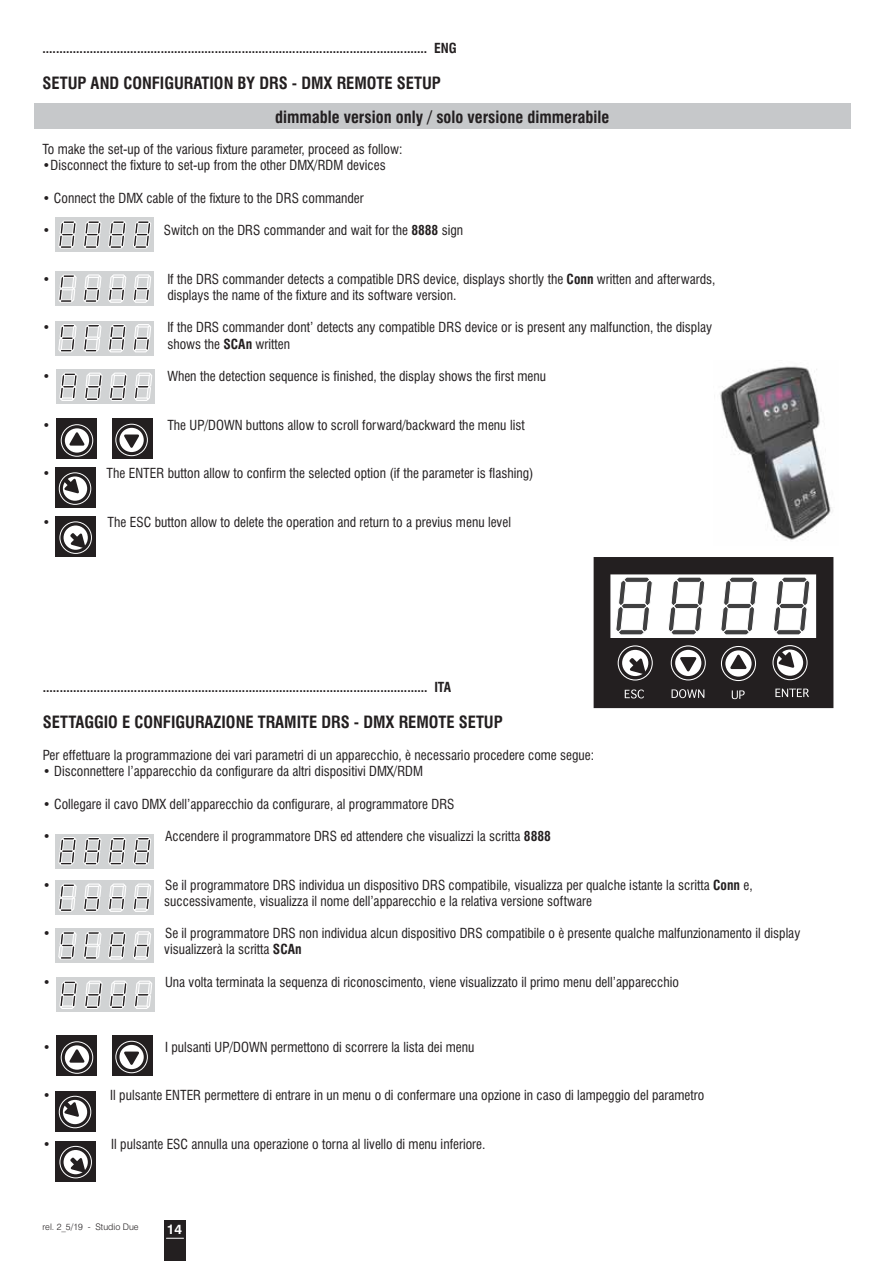
<style>
.page{position:relative;width:893px;height:1263px;background:#fff}
.page>*{position:absolute;margin:0;border:0;box-sizing:border-box;transform-origin:0 0}
.t1{font:700 condensed 16.5px "Swiss 721 BT";color:#231f20}
.t2{font:condensed 13.5px/16.2px "Swiss 721 BT";color:#231f20}
.t3{font:700 condensed 13.5px "Swiss 721 BT";color:#231f20}
.t4{font:700 13.5px "Swiss 721 BT";color:#fff}
.t5{font:300 9px "Swiss 721 BT";color:#231f20}
.s1{font-weight:700}
</style>
<div class="page">
<div style="left:164px;top:1220px;width:21px;height:41px;background:#231f20"></div>
<svg style="left:166px;top:1238px;width:18px;height:1px"></svg>
<svg style="left:594px;top:557px;width:239px;height:151px"></svg>
<div style="left:56px;top:1035px;width:41px;height:41px;background:#231f20"></div>
<div style="left:65px;top:1045px;width:24px;height:25px;background:#fff;border-radius:50%"></div>
<div style="left:61px;top:1041px;width:32px;height:33px;border:1px solid #fff;border-radius:50%"></div>
<svg style="left:69px;top:1049px;width:16px;height:14px"></svg>
<div style="left:112px;top:1035px;width:41px;height:41px;background:#231f20"></div>
<div style="left:119px;top:1045px;width:25px;height:24px;background:#fff;border-radius:50%"></div>
<div style="left:115px;top:1041px;width:33px;height:32px;border:1px solid #fff;border-radius:50%"></div>
<svg style="left:124px;top:1051px;width:15px;height:14px"></svg>
<svg style="left:55px;top:1141px;width:41px;height:40px"></svg>
<div style="left:64px;top:1150px;width:24px;height:24px;background:#fff;border-radius:50%"></div>
<div style="left:59px;top:1146px;width:33px;height:32px;border:1px solid #fff;border-radius:50%"></div>
<svg style="left:70px;top:1157px;width:16px;height:16px"></svg>
<svg style="left:55px;top:1091px;width:41px;height:41px"></svg>
<div style="left:63px;top:1100px;width:24px;height:24px;background:#fff;border-radius:50%"></div>
<div style="left:59px;top:1096px;width:32px;height:32px;border:1px solid #fff;border-radius:50%"></div>
<svg style="left:64px;top:1102px;width:15px;height:15px"></svg>
<div style="left:56px;top:977px;width:99px;height:35px;background:#d1d3d4"></div>
<svg style="left:60px;top:981px;width:17px;height:28px"></svg>
<svg style="left:84px;top:981px;width:18px;height:28px"></svg>
<svg style="left:109px;top:981px;width:18px;height:28px"></svg>
<svg style="left:134px;top:981px;width:18px;height:28px"></svg>
<div style="left:55px;top:880px;width:99px;height:35px;background:#d1d3d4"></div>
<svg style="left:58px;top:884px;width:18px;height:27px"></svg>
<svg style="left:83px;top:884px;width:18px;height:27px"></svg>
<svg style="left:108px;top:884px;width:18px;height:27px"></svg>
<svg style="left:133px;top:884px;width:18px;height:27px"></svg>
<div style="left:55px;top:834px;width:99px;height:34px;background:#d1d3d4"></div>
<svg style="left:58px;top:837px;width:18px;height:28px"></svg>
<svg style="left:83px;top:837px;width:18px;height:28px"></svg>
<svg style="left:108px;top:837px;width:18px;height:28px"></svg>
<svg style="left:133px;top:837px;width:18px;height:28px"></svg>
<svg style="left:56px;top:418px;width:41px;height:41px"></svg>
<div style="left:65px;top:428px;width:24px;height:25px;background:#fff;border-radius:50%"></div>
<div style="left:61px;top:424px;width:32px;height:33px;border:1px solid #fff;border-radius:50%"></div>
<svg style="left:69px;top:432px;width:16px;height:14px"></svg>
<div style="left:112px;top:418px;width:41px;height:41px;background:#231f20"></div>
<div style="left:119px;top:428px;width:25px;height:24px;background:#fff;border-radius:50%"></div>
<div style="left:115px;top:424px;width:33px;height:32px;border:1px solid #fff;border-radius:50%"></div>
<svg style="left:124px;top:434px;width:15px;height:14px"></svg>
<div style="left:55px;top:516px;width:41px;height:41px;background:#231f20"></div>
<div style="left:64px;top:525px;width:24px;height:25px;background:#fff;border-radius:50%"></div>
<div style="left:59px;top:521px;width:33px;height:33px;border:1px solid #fff;border-radius:50%"></div>
<svg style="left:70px;top:533px;width:16px;height:15px"></svg>
<div style="left:55px;top:467px;width:41px;height:41px;background:#231f20"></div>
<div style="left:63px;top:476px;width:24px;height:25px;background:#fff;border-radius:50%"></div>
<div style="left:59px;top:472px;width:32px;height:33px;border:1px solid #fff;border-radius:50%"></div>
<svg style="left:64px;top:478px;width:15px;height:16px"></svg>
<div style="left:56px;top:369px;width:99px;height:35px;background:#d1d3d4"></div>
<svg style="left:60px;top:373px;width:17px;height:28px"></svg>
<svg style="left:84px;top:373px;width:18px;height:28px"></svg>
<svg style="left:109px;top:373px;width:18px;height:28px"></svg>
<svg style="left:134px;top:373px;width:18px;height:28px"></svg>
<div style="left:55px;top:271px;width:99px;height:35px;background:#d1d3d4"></div>
<svg style="left:58px;top:275px;width:18px;height:27px"></svg>
<svg style="left:83px;top:275px;width:18px;height:27px"></svg>
<svg style="left:108px;top:275px;width:18px;height:27px"></svg>
<svg style="left:133px;top:275px;width:18px;height:27px"></svg>
<div style="left:55px;top:217px;width:99px;height:35px;background:#d1d3d4"></div>
<svg style="left:58px;top:221px;width:18px;height:27px"></svg>
<svg style="left:83px;top:221px;width:18px;height:27px"></svg>
<svg style="left:108px;top:221px;width:18px;height:27px"></svg>
<svg style="left:133px;top:221px;width:18px;height:27px"></svg>
<img style="left:720px;top:366px;width:112px;height:174px">
<div style="left:55px;top:321px;width:99px;height:35px;background:#d1d3d4"></div>
<svg style="left:58px;top:324px;width:18px;height:28px"></svg>
<svg style="left:83px;top:324px;width:18px;height:28px"></svg>
<svg style="left:108px;top:324px;width:18px;height:28px"></svg>
<svg style="left:133px;top:324px;width:18px;height:28px"></svg>
<div style="left:55px;top:928px;width:99px;height:35px;background:#d1d3d4"></div>
<svg style="left:58px;top:931px;width:18px;height:28px"></svg>
<svg style="left:83px;top:931px;width:18px;height:28px"></svg>
<svg style="left:108px;top:931px;width:18px;height:28px"></svg>
<svg style="left:133px;top:931px;width:18px;height:28px"></svg>
<div style="left:34px;top:103px;width:816px;height:26px;background:#c6c8ca"></div>
<p class="t3" style="left:43px;top:42px;width:416px">.................................................................................................................. ENG</p>
<p class="t1" style="left:43px;top:75px;width:400px">SETUP AND CONFIGURATION BY DRS - DMX REMOTE SETUP</p>
<p class="t1" style="left:275px;top:109px;width:336px">dimmable version only / solo versione dimmerabile</p>
<p class="t2" style="left:43px;top:142px;width:361px">To make the set-up of the various fixture parameter, proceed as follow:</p>
<p class="t2" style="left:43px;top:158px;width:345px">•Disconnect the fixture to set-up from the other DMX/RDM devices</p>
<p class="t2" style="left:43px;top:191px;width:323px">• Connect the DMX cable of the fixture to the DRS commander</p>
<p class="t2" style="left:43px;top:223px;width:9px">•</p>
<p class="t2" style="left:164px;top:223px;width:301px">Switch on the DRS commander and wait for the <span class="s1">8888</span> sign</p>
<p class="t2" style="left:43px;top:272px;width:9px">•</p>
<p class="t2" style="left:167px;top:272px;width:550px">If the DRS commander detects a compatible DRS device, displays shortly the <span class="s1">Conn</span> written and afterwards, displays the name of the fixture and its software version.</p>
<p class="t2" style="left:43px;top:320px;width:9px">•</p>
<p class="t2" style="left:167px;top:320px;width:546px">If the DRS commander dont’ detects any compatible DRS device or is present any malfunction, the display shows the <span class="s1">SCAn</span> written</p>
<p class="t2" style="left:43px;top:369px;width:9px">•</p>
<p class="t2" style="left:167px;top:369px;width:380px">When the detection sequence is finished, the display shows the first menu</p>
<p class="t2" style="left:43px;top:417px;width:9px">•</p>
<p class="t2" style="left:167px;top:417px;width:359px">The UP/DOWN buttons allow to scroll forward/backward the menu list</p>
<p class="t2" style="left:43px;top:466px;width:9px">•</p>
<p class="t2" style="left:107px;top:466px;width:428px">The ENTER button allow to confirm the selected option (if the parameter is flashing)</p>
<p class="t2" style="left:43px;top:515px;width:9px">•</p>
<p class="t2" style="left:108px;top:515px;width:405px">The ESC button allow to delete the operation and return to a previus menu level</p>
<p class="t3" style="left:43px;top:680px;width:410px">.................................................................................................................. ITA</p>
<p class="t1" style="left:43px;top:714px;width:461px">SETTAGGIO E CONFIGURAZIONE TRAMITE DRS - DMX REMOTE SETUP</p>
<p class="t2" style="left:43px;top:748px;width:553px">Per effettuare la programmazione dei vari parametri di un apparecchio, è necessario procedere come segue:</p>
<p class="t2" style="left:43px;top:764px;width:382px">• Disconnettere l’apparecchio da configurare da altri dispositivi DMX/RDM</p>
<p class="t2" style="left:43px;top:796px;width:413px">• Collegare il cavo DMX dell’apparecchio da configurare, al programmatore DRS</p>
<p class="t2" style="left:43px;top:829px;width:9px">•</p>
<p class="t2" style="left:165px;top:829px;width:387px">Accendere il programmatore DRS ed attendere che visualizzi la scritta <span class="s1">8888</span></p>
<p class="t2" style="left:43px;top:877px;width:9px">•</p>
<p class="t2" style="left:164px;top:877px;width:590px">Se il programmatore DRS individua un dispositivo DRS compatibile, visualizza per qualche istante la scritta <span class="s1">Conn</span> e, successivamente, visualizza il nome dell’apparecchio e la relativa versione software</p>
<p class="t2" style="left:43px;top:926px;width:9px">•</p>
<p class="t2" style="left:164px;top:926px;width:637px">Se il programmatore DRS non individua alcun dispositivo DRS compatibile o è presente qualche malfunzionamento il display visualizzerà la scritta <span class="s1">SCAn</span></p>
<p class="t2" style="left:43px;top:975px;width:9px">•</p>
<p class="t2" style="left:165px;top:975px;width:515px">Una volta terminata la sequenza di riconoscimento, viene visualizzato il primo menu dell’apparecchio</p>
<p class="t2" style="left:43px;top:1039px;width:9px">•</p>
<p class="t2" style="left:165px;top:1039px;width:311px">I pulsanti UP/DOWN permettono di scorrere la lista dei menu</p>
<p class="t2" style="left:43px;top:1088px;width:9px">•</p>
<p class="t2" style="left:110px;top:1088px;width:595px">Il pulsante ENTER permettere di entrare in un menu o di confermare una opzione in caso di lampeggio del parametro</p>
<p class="t2" style="left:43px;top:1137px;width:9px">•</p>
<p class="t2" style="left:111px;top:1137px;width:376px">Il pulsante ESC annulla una operazione o torna al livello di menu inferiore.</p>
<p class="t5" style="left:43px;top:1222px;width:98px">rel. 2_5/19 - Studio Due</p>
<p class="t4" style="left:167px;top:1221px;width:17px">14</p>
</div>
